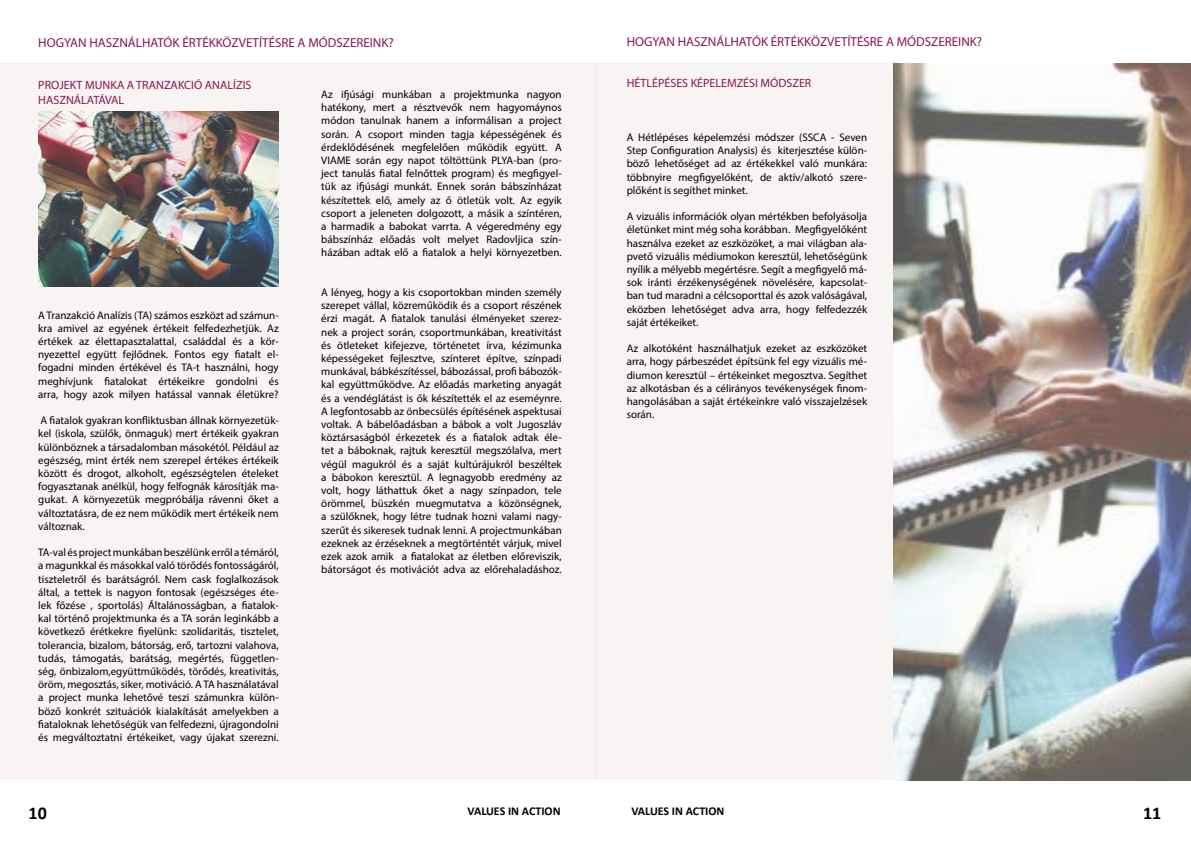
<style>
.page{position:relative;width:1191px;height:842px;background:#fff}
.page>*{position:absolute;margin:0;border:0;box-sizing:border-box;transform-origin:0 0}
.t1{font:700 18px "Calibri";color:#000}
.t2{font:13px "Myriad Pro";color:#8c1454}
.t3{font:12px/14.4px "Myriad Pro";color:#8c1454}
.t4{font:700 12px "Calibri";color:#000}
.t5{font:11px/13.2px "Myriad Pro";color:#000;text-align:justify}
</style>
<div class="page">
<div style="left:595px;top:63px;width:298px;height:717px;background:#f7f4f3"></div>
<div style="left:0;top:63px;width:595px;height:717px;background:#f7f4f3"></div>
<img style="left:38px;top:112px;width:241px;height:174px">
<img style="left:893px;top:63px;width:297px;height:717px">
<p class="t2" style="left:38px;top:35px;width:357px">HOGYAN HASZNÁLHATÓK ÉRTÉKKÖZVETÍTÉSRE A MÓDSZEREINK?</p>
<p class="t3" style="left:38px;top:78px;width:215px">PROJEKT MUNKA A TRANZAKCIÓ ANALÍZIS<br>HASZNÁLATÁVAL</p>
<p class="t5" style="left:38px;top:308px;width:242px">A Tranzakció Analízis (TA) számos eszközt ad számun&shy;kra amivel az egyének értékeit felfedezhetjük. Az értékek az élettapasztalattal, családdal és a kör&shy;nyezettel együtt fejlődnek. Fontos egy fiatalt el&shy;fogadni minden értékével és TA-t használni, hogy meghívjunk fiatalokat értékeikre gondolni és arra, hogy azok milyen hatással vannak életükre?</p>
<p class="t5" style="left:38px;top:414px;width:242px">A fiatalok gyakran konfliktusban állnak környezetük&shy;kel (iskola, szülők, önmaguk) mert értékeik gyakran különböznek a társadalomban másokétól. Például az egészség, mint érték nem szerepel értékes értékeik között és drogot, alkoholt, egészségtelen ételeket fogyasztanak anélkül, hogy felfognák károsítják ma&shy;gukat. A környezetük megpróbálja rávenni őket a változtatásra, de ez nem működik mert értékeik nem változnak.</p>
<p class="t5" style="left:38px;top:546px;width:242px">TA-val és project munkában beszélünk erről a témáról, a magunkkal és másokkal való törődés fontosságáról, tiszteletről és barátságról. Nem cask foglalkozások által, a tettek is nagyon fontosak (egészséges éte&shy;lek főzése , sportolás) Általánosságban, a fiatalok&shy;kal történő projektmunka és a TA során leginkább a következő érétkekre fiyelünk: szolidaritás, tisztelet, tolerancia, bizalom, bátorság, erő, tartozni valahova, tudás, támogatás, barátság, megértés, független&shy;ség, önbizalom,együttműködés, törődés, kreativitás, öröm, megosztás, siker, motiváció. A TA használatával a project munka lehetővé teszi számunkra külön&shy;böző konkrét szituációk kialakítását amelyekben a fiataloknak lehetőségük van felfedezni, újragondolni és megváltoztatni értékeiket, vagy újakat szerezni.</p>
<p class="t5" style="left:321px;top:87px;width:242px">Az ifjúsági munkában a projektmunka nagyon hatékony, mert a résztvevők nem hagyomáynos módon tanulnak hanem a informálisan a project során. A csoport minden tagja képességének és érdeklődésének megfelelően működik együtt. A VIAME során egy napot töltöttünk PLYA-ban (pro&shy;ject tanulás fiatal felnőttek program) és megfigyel&shy;tük az ifjúsági munkát. Ennek során bábszínházat készítettek elő, amely az ő ötletük volt. Az egyik csoport a jeleneten dolgozott, a másik a színtéren, a harmadik a babokat varrta. A végeredmény egy bábszínház előadás volt melyet Radovljica szín&shy;házában adtak elő a fiatalok a helyi környezetben.</p>
<p class="t5" style="left:321px;top:285px;width:242px">A lényeg, hogy a kis csoportokban minden személy szerepet vállal, közreműködik és a csoport részének érzi magát. A fiatalok tanulási élményeket szerez&shy;nek a project során, csoportmunkában, kreativitást és ötleteket kifejezve, történetet írva, kézimunka képességeket fejlesztve, színteret építve, színpadi munkával, bábkészítéssel, bábozással, profi bábozók&shy;kal együttműködve. Az előadás marketing anyagát és a vendéglátást is ők készítették el az eseméynre.<br>A legfontosabb az önbecsülés építésének aspektusai voltak. A bábelőadásban a bábok a volt Jugoszláv köztársaságból érkezetek és a fiatalok adtak éle&shy;tet a báboknak, rajtuk keresztül megszólalva, mert végül magukról és a saját kultúrájukról beszéltek a bábokon keresztül. A legnagyobb eredmény az volt, hogy láthattuk őket a nagy színpadon, tele örömmel, büszkén muegmutatva a közönségnek, a szülőknek, hogy létre tudnak hozni valami nagy&shy;szerűt és sikeresek tudnak lenni. A projectmunkában ezeknek az érzéseknek a megtörténtét várjuk, mivel ezek azok amik a fiatalokat az életben előreviszik, bátorságot és motivációt adva az előrehaladáshoz.</p>
<p class="t2" style="left:626px;top:34px;width:357px">HOGYAN HASZNÁLHATÓK ÉRTÉKKÖZVETÍTÉSRE A MÓDSZEREINK?</p>
<p class="t3" style="left:626px;top:76px;width:186px">HÉTLÉPÉSES KÉPELEMZÉSI MÓDSZER</p>
<p class="t5" style="left:626px;top:130px;width:242px">A Hétlépéses képelemzési módszer (SSCA - Seven Step Configuration Analysis) és kiterjesztése külön&shy;böző lehetőséget ad az értékekkel való munkára: többnyire megfigyelőként, de aktív/alkotó szere&shy;plőként is segíthet minket.</p>
<p class="t5" style="left:626px;top:210px;width:242px">A vizuális információk olyan mértékben befolyásolja életünket mint még soha korábban. Megfigyelőként használva ezeket az eszközöket, a mai világban ala&shy;pvető vizuális médiumokon keresztül, lehetőségünk nyílik a mélyebb megértésre. Segít a megfigyelő má&shy;sok iránti érzékenységének növelésére, kapcsolat&shy;ban tud maradni a célcsoporttal és azok valóságával, eközben lehetőséget adva arra, hogy felfedezzék saját értékeiket.</p>
<p class="t5" style="left:626px;top:342px;width:242px">Az alkotóként használhatjuk ezeket az eszközöket arra, hogy párbeszédet építsünk fel egy vizuális mé&shy;diumon keresztül – értékeinket megosztva. Segíthet az alkotásban és a célirányos tevékenységek finom&shy;hangolásában a saját értékeinkre való visszajelzések során.</p>
<h1 class="t1" style="left:29px;top:801px;width:20px">10</h1>
<p class="t4" style="left:467px;top:802px;width:94px">VALUES IN ACTION</p>
<p class="t4" style="left:631px;top:802px;width:94px">VALUES IN ACTION</p>
<h1 class="t1" style="left:1143px;top:801px;width:20px">11</h1>
</div>
